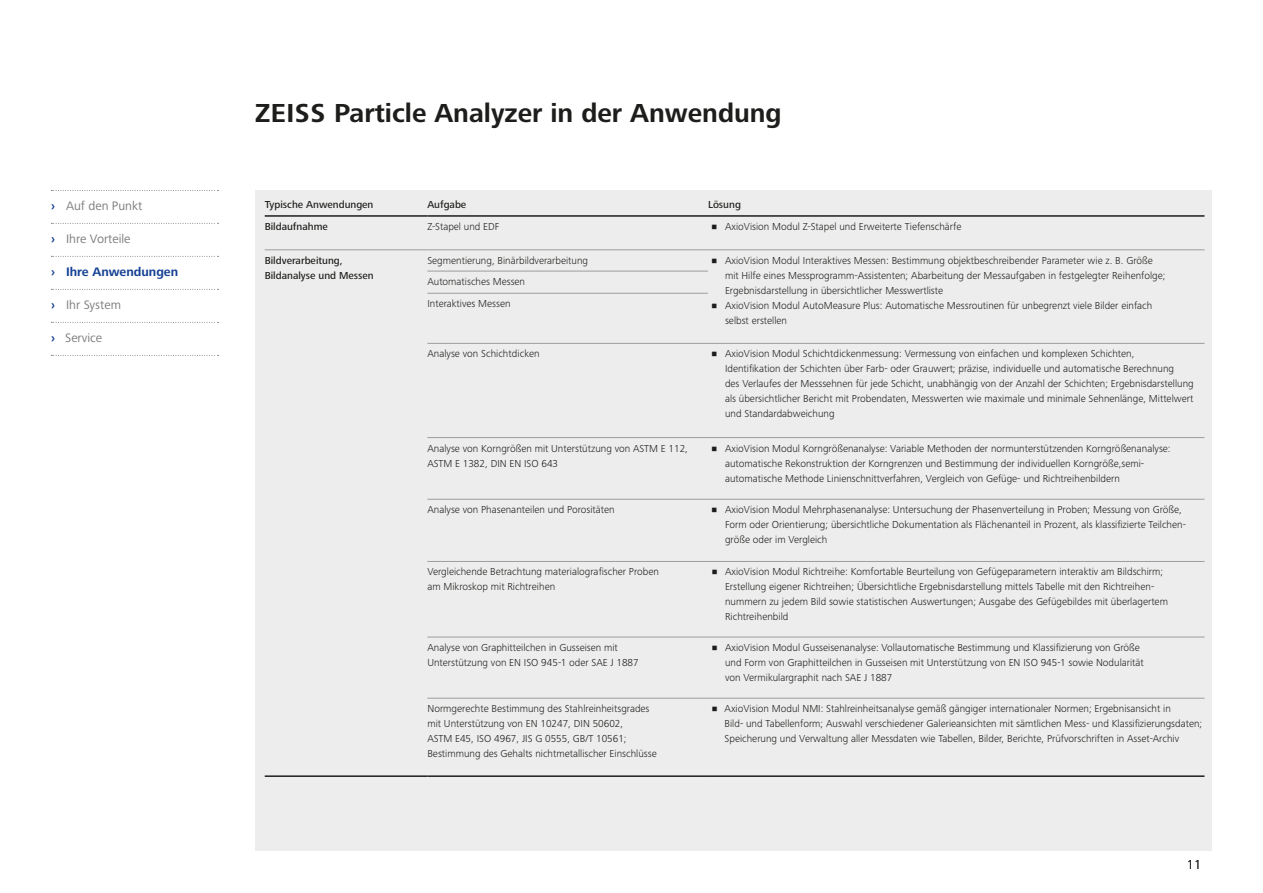
<style>
.page{position:relative;width:1263px;height:893px;background:#fff}
.page>*{position:absolute;margin:0;border:0;box-sizing:border-box;transform-origin:0 0}
.t1{font:700 27px "Zeiss Frutiger Next Pro";color:#1d1d1b}
.t2{font:300 13.5px "Zeiss Frutiger Next Pro";color:#1d1d1b}
.t3{font:12.75px "Zeiss Frutiger Next Pro";color:#7c7b7b}
.t4{font:700 12.75px "Zeiss Frutiger Next Pro";color:#164194}
.t5{font:300 10.5px/15px "Zeiss Frutiger Next Pro";color:#1d1d1b}
.t6{font:500 10.5px/15px "Zeiss Frutiger Next Pro";color:#1d1d1b}
.s1{font-weight:700;color:#164194}
</style>
<div class="page">
<div style="left:255px;top:190px;width:957px;height:660px;background:#ededed"></div>
<hr style="left:265px;top:250px;width:162px;height:1px;background:#9d9d9c">
<hr style="left:427px;top:250px;width:281px;height:1px;background:#9d9d9c">
<hr style="left:708px;top:250px;width:496px;height:1px;background:#9d9d9c">
<hr style="left:427px;top:271px;width:281px;height:1px;background:#9d9d9c">
<hr style="left:427px;top:293px;width:281px;height:1px;background:#9d9d9c">
<hr style="left:427px;top:343px;width:281px;height:1px;background:#9d9d9c">
<hr style="left:708px;top:343px;width:496px;height:1px;background:#9d9d9c">
<hr style="left:427px;top:437px;width:281px;height:1px;background:#9d9d9c">
<hr style="left:708px;top:437px;width:496px;height:1px;background:#9d9d9c">
<hr style="left:427px;top:499px;width:281px;height:1px;background:#9d9d9c">
<hr style="left:708px;top:499px;width:496px;height:1px;background:#9d9d9c">
<hr style="left:427px;top:561px;width:281px;height:1px;background:#9d9d9c">
<hr style="left:708px;top:561px;width:496px;height:1px;background:#9d9d9c">
<hr style="left:427px;top:637px;width:281px;height:1px;background:#9d9d9c">
<hr style="left:708px;top:637px;width:496px;height:1px;background:#9d9d9c">
<hr style="left:708px;top:775px;width:496px;height:2px;background:#1d1d1b">
<hr style="left:708px;top:698px;width:496px;height:1px;background:#9d9d9c">
<hr style="left:427px;top:698px;width:281px;height:1px;background:#9d9d9c">
<hr style="left:265px;top:775px;width:162px;height:2px;background:#1d1d1b">
<hr style="left:427px;top:775px;width:281px;height:2px;background:#1d1d1b">
<hr style="left:708px;top:215px;width:496px;height:2px;background:#1d1d1b">
<hr style="left:265px;top:215px;width:162px;height:2px;background:#1d1d1b">
<hr style="left:427px;top:215px;width:281px;height:2px;background:#1d1d1b">
<svg style="left:51px;top:190px;width:168px;height:1px"></svg>
<svg style="left:51px;top:223px;width:168px;height:1px"></svg>
<svg style="left:51px;top:256px;width:168px;height:1px"></svg>
<svg style="left:51px;top:289px;width:168px;height:1px"></svg>
<svg style="left:51px;top:322px;width:168px;height:1px"></svg>
<svg style="left:51px;top:355px;width:168px;height:1px"></svg>
<p class="t3" style="left:51px;top:199px;width:93px"><span class="s1">›</span> Auf den Punkt</p>
<p class="t3" style="left:51px;top:232px;width:81px"><span class="s1">›</span> Ihre Vorteile</p>
<p class="t4" style="left:51px;top:265px;width:129px">› Ihre Anwendungen</p>
<p class="t3" style="left:51px;top:298px;width:71px"><span class="s1">›</span> Ihr System</p>
<p class="t3" style="left:51px;top:331px;width:53px"><span class="s1">›</span> Service</p>
<h1 class="t1" style="left:255px;top:97px;width:528px">ZEISS Particle Analyzer in der Anwendung</h1>
<p class="t6" style="left:265px;top:197px;width:110px">Typische Anwendungen</p>
<p class="t6" style="left:427px;top:197px;width:40px">Aufgabe</p>
<p class="t6" style="left:708px;top:197px;width:34px">Lösung</p>
<p class="t6" style="left:265px;top:219px;width:65px">Bildaufnahme</p>
<p class="t5" style="left:427px;top:219px;width:74px">Z-Stapel und EDF</p>
<p class="t5" style="left:712px;top:219px;width:251px">• AxioVision Modul Z-Stapel und Erweiterte Tiefenschärfe</p>
<p class="t6" style="left:265px;top:253px;width:111px">Bildverarbeitung,<br>Bildanalyse und Messen</p>
<p class="t5" style="left:427px;top:253px;width:162px">Segmentierung, Binärbildverarbeitung</p>
<p class="t5" style="left:725px;top:253px;width:442px;text-indent:-13px">• AxioVision Modul Interaktives Messen: Bestimmung objektbeschreibender Parameter wie z. B. Größe mit Hilfe eines Messprogramm-Assistenten; Abarbeitung der Messaufgaben in festgelegter Reihenfolge;<br>Ergebnisdarstellung in übersichtlicher Messwertliste</p>
<p class="t5" style="left:725px;top:298px;width:429px;text-indent:-13px">• AxioVision Modul AutoMeasure Plus: Automatische Messroutinen für unbegrenzt viele Bilder einfach selbst erstellen</p>
<p class="t5" style="left:427px;top:270px;width:99px;line-height:22.2px">Automatisches Messen<br>Interaktives Messen</p>
<p class="t5" style="left:427px;top:346px;width:114px">Analyse von Schichtdicken</p>
<p class="t5" style="left:725px;top:346px;width:470px;text-indent:-13px">• AxioVision Modul Schichtdickenmessung: Vermessung von einfachen und komplexen Schichten,<br>Identifikation der Schichten über Farb- oder Grauwert; präzise, individuelle und automatische Berechnung<br>des Verlaufes der Messsehnen für jede Schicht, unabhängig von der Anzahl der Schichten; Ergebnisdarstellung als übersichtlicher Bericht mit Probendaten, Messwerten wie maximale und minimale Sehnenlänge, Mittelwert und Standardabweichung</p>
<p class="t5" style="left:427px;top:441px;width:262px">Analyse von Korngrößen mit Unterstützung von ASTM E 112,<br>ASTM E 1382, DIN EN ISO 643</p>
<p class="t5" style="left:725px;top:441px;width:447px;text-indent:-13px">• AxioVision Modul Korngrößenanalyse: Variable Methoden der normunterstützenden Korngrößenanalyse: automatische Rekonstruktion der Korngrenzen und Bestimmung der individuellen Korngröße,semi&shy;automatische Methode Linienschnittverfahren, Vergleich von Gefüge- und Richtreihenbildern</p>
<p class="t5" style="left:427px;top:502px;width:189px">Analyse von Phasenanteilen und Porositäten</p>
<p class="t5" style="left:725px;top:502px;width:462px;text-indent:-13px">• AxioVision Modul Mehrphasenanalyse: Untersuchung der Phasenverteilung in Proben; Messung von Größe,<br>Form oder Orientierung; übersichtliche Dokumentation als Flächenanteil in Prozent, als klassifizierte Teilchen&shy;größe oder im Vergleich</p>
<p class="t5" style="left:427px;top:564px;width:233px">Vergleichende Betrachtung materialografischer Proben am Mikroskop mit Richtreihen</p>
<p class="t5" style="left:725px;top:564px;width:444px;text-indent:-13px">• AxioVision Modul Richtreihe: Komfortable Beurteilung von Gefügeparametern interaktiv am Bildschirm; Erstellung eigener Richtreihen; Übersichtliche Ergebnisdarstellung mittels Tabelle mit den Richtreihen&shy;nummern zu jedem Bild sowie statistischen Auswertungen; Ausgabe des Gefügebildes mit überlagertem Richtreihenbild</p>
<p class="t5" style="left:427px;top:640px;width:213px">Analyse von Graphitteilchen in Gusseisen mit<br>Unterstützung von EN ISO 945-1 oder SAE J 1887</p>
<p class="t5" style="left:725px;top:640px;width:420px;text-indent:-13px">• AxioVision Modul Gusseisenanalyse: Vollautomatische Bestimmung und Klassifizierung von Größe und Form von Graphitteilchen in Gusseisen mit Unterstützung von EN ISO 945-1 sowie Nodularität von Vermikulargraphit nach SAE J 1887</p>
<p class="t5" style="left:427px;top:701px;width:231px">Normgerechte Bestimmung des Stahlreinheitsgrades mit Unterstützung von EN 10247, DIN 50602,<br>ASTM E45, ISO 4967, JIS G 0555, GB/T 10561; Bestimmung des Gehalts nichtmetallischer Einschlüsse</p>
<p class="t5" style="left:725px;top:701px;width:479px;text-indent:-12px">• AxioVision Modul NMI: Stahlreinheitsanalyse gemäß gängiger internationaler Normen; Ergebnisansicht in<br>Bild- und Tabellenform; Auswahl verschiedener Galerieansichten mit sämtlichen Mess- und Klassifizierungsdaten;<br>Speicherung und Verwaltung aller Messdaten wie Tabellen, Bilder, Berichte, Prüfvorschriften in Asset-Archiv</p>
<p class="t2" style="left:1187px;top:856px;width:16px">11</p>
</div>
